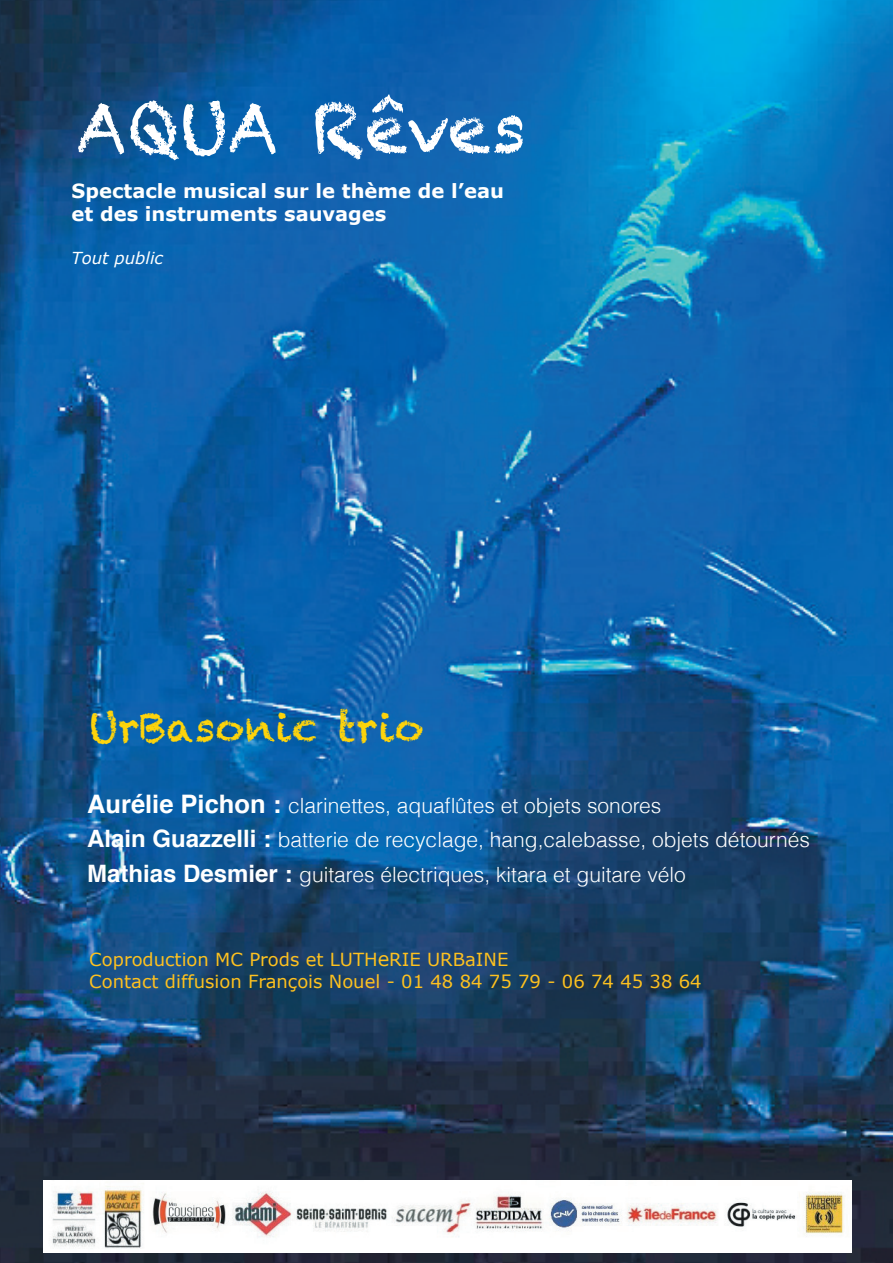
<style>
.page{position:relative;width:893px;height:1263px;background:#fff}
.page>*{position:absolute;margin:0;border:0;box-sizing:border-box;transform-origin:0 0}
.t1{font:67.5px "Chalkduster";color:#fff}
.t2{font:40.5px "Chalkduster";color:#fed40b}
.t3{font:300 21px/34.5px "Helvetica";color:#fff}
.t4{font:700 19.5px/23.4px "Verdana";color:#fff}
.t5{font:18px/21.6px "Verdana";color:#fec11f}
.t6{font:italic 16.5px "Verdana";color:#fff}
.s1{font-weight:700;font-size:25.5px}
.s2{font-weight:700;font-size:24px}
.s3{font-size:19.5px}
</style>
<div class="page">
<img style="left:0;top:0;width:893px;height:1263px">
<img style="left:44px;top:1181px;width:808px;height:71px">
<h1 class="t1" style="left:77px;top:88px;width:451px">AQUA Rêves</h1>
<p class="t4" style="left:72px;top:179px;width:434px">Spectacle musical sur le thème de l’eau et des instruments sauvages</p>
<p class="t6" style="left:72px;top:248px;width:93px">Tout public</p>
<h2 class="t2" style="left:89px;top:704px;width:336px">UrBasonic trio</h2>
<p class="t3" style="left:87px;top:788px;width:724px"><span class="s1">Aurélie Pichon :</span> clarinettes, aquaflûtes et objets sonores<br><span class="s2">Alain Guazzelli :</span> batterie de recyclage, hang,calebasse, objets détournés<br><span class="s2">Mathias Desmier :</span> guitares électriques, kitara et guitare vélo</p>
<p class="t5" style="left:89px;top:949px;width:614px">Coproduction MC Prods et LUTH<span class="s3">e</span>RIE URBaINE<br>Contact diffusion François Nouel - 01 48 84 75 79 - 06 74 45 38 64</p>
</div>
